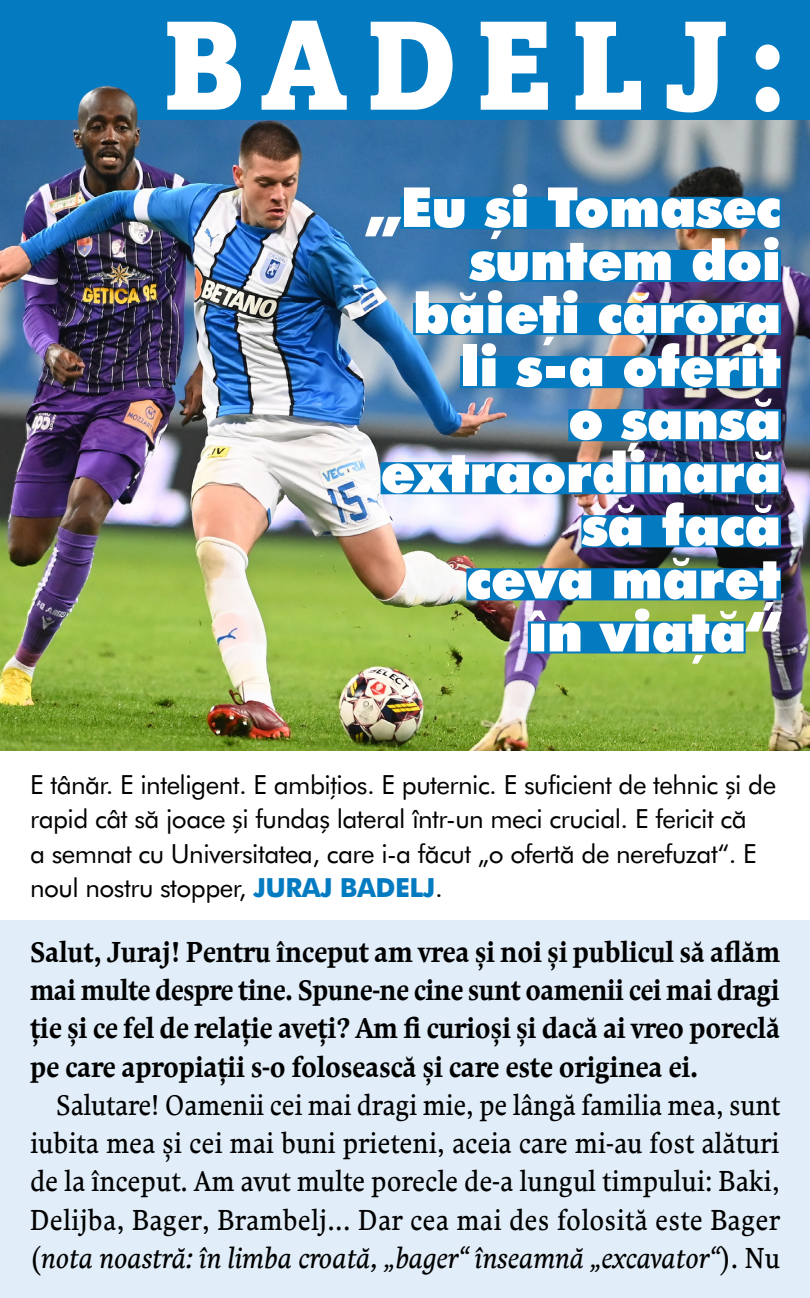
<style>
.page{position:relative;width:810px;height:1298px;background:#e1eef9}
.page>*{position:absolute;margin:0;border:0;box-sizing:border-box;transform-origin:0 0}
.titlu{font:125.85px "Amasis Black Ro CE";letter-spacing:.15em;color:#fff;scale:.95 1}
.titlu-2{font:55.2px/53px "Futura Black Ro CE";letter-spacing:-.01em;color:#fff;text-align:right}
.text{font:28.5px/38.2px "Comenia Serif Pro Ro CE";letter-spacing:.01em;color:#000;text-align:justify;scale:.89 1}
.interviu_intrebare{font:700 28.5px/38.2px "Comenia Serif Pro Ro CE";letter-spacing:-.01em;color:#000;text-align:justify;scale:.9 1}
.t1{font:26.25px/34.5px "Futura Ro CE";letter-spacing:-.02em;color:#000}
.s1{font-weight:700;color:#047bc1}
.s2{font-style:italic}
</style>
<div class="page">
<img style="left:0;top:120px;width:810px;height:631px">
<div style="left:0;top:0;width:810px;height:120px;background:#047bc1"></div>
<div style="left:400px;top:197px;width:381px;height:32px;background:#047bc1"></div>
<div style="left:469px;top:250px;width:312px;height:32px;background:#047bc1"></div>
<div style="left:413px;top:303px;width:368px;height:32px;background:#047bc1"></div>
<div style="left:460px;top:356px;width:321px;height:32px;background:#047bc1"></div>
<div style="left:568px;top:409px;width:213px;height:32px;background:#047bc1"></div>
<div style="left:381px;top:462px;width:400px;height:32px;background:#047bc1"></div>
<div style="left:581px;top:515px;width:200px;height:32px;background:#047bc1"></div>
<div style="left:466px;top:568px;width:315px;height:32px;background:#047bc1"></div>
<div style="left:528px;top:621px;width:218px;height:32px;background:#047bc1"></div>
<img style="left:59px;top:85px;width:113px;height:108px">
<div style="left:0;top:751px;width:810px;height:168px;background:#fff"></div>
<p class="titlu" style="left:163px;top:-17px;width:661px">BADELJ:</p>
<p class="titlu-2" style="left:366px;top:178px;width:417px">„Eu şi Tomasec suntem doi băieţi cărora li s‑a oferit<br>o şansă extraordinară să facă<br>ceva măreţ<br>în viaţă“</p>
<p class="t1" style="left:30px;top:766px;width:748px">E tânăr. E inteligent. E ambiţios. E puternic. E suficient de tehnic şi de rapid cât să joace şi fundaş lateral într‑un meci crucial. E fericit că<br>a semnat cu Universitatea, care i‑a făcut „o ofertă de nerefuzat“. E noul nostru stopper, <span class="s1">JURAJ BADELJ</span>.</p>
<p class="interviu_intrebare" style="left:30px;top:932px;width:835px">Salut, Juraj! Pentru început am vrea şi noi şi publicul să aflăm mai multe despre tine. Spune‑ne cine sunt oamenii cei mai dragi ţie şi ce fel de relaţie aveţi? Am fi curioşi şi dacă ai vreo poreclă pe care apropiaţii s‑o folosească şi care este originea ei.</p>
<p class="text" style="left:30px;top:1085px;width:845px;text-indent:26px">Salutare! Oamenii cei mai dragi mie, pe lângă familia mea, sunt iubita mea şi cei mai buni prieteni, aceia care mi‑au fost alături de la început. Am avut multe porecle de‑a lungul timpului: Baki, Delijba, Bager, Brambelj... Dar cea mai des folosită este Bager (<span class="s2">nota noastră: în limba croată, „bager“ înseamnă „excavator“</span>). Nu</p>
</div>
